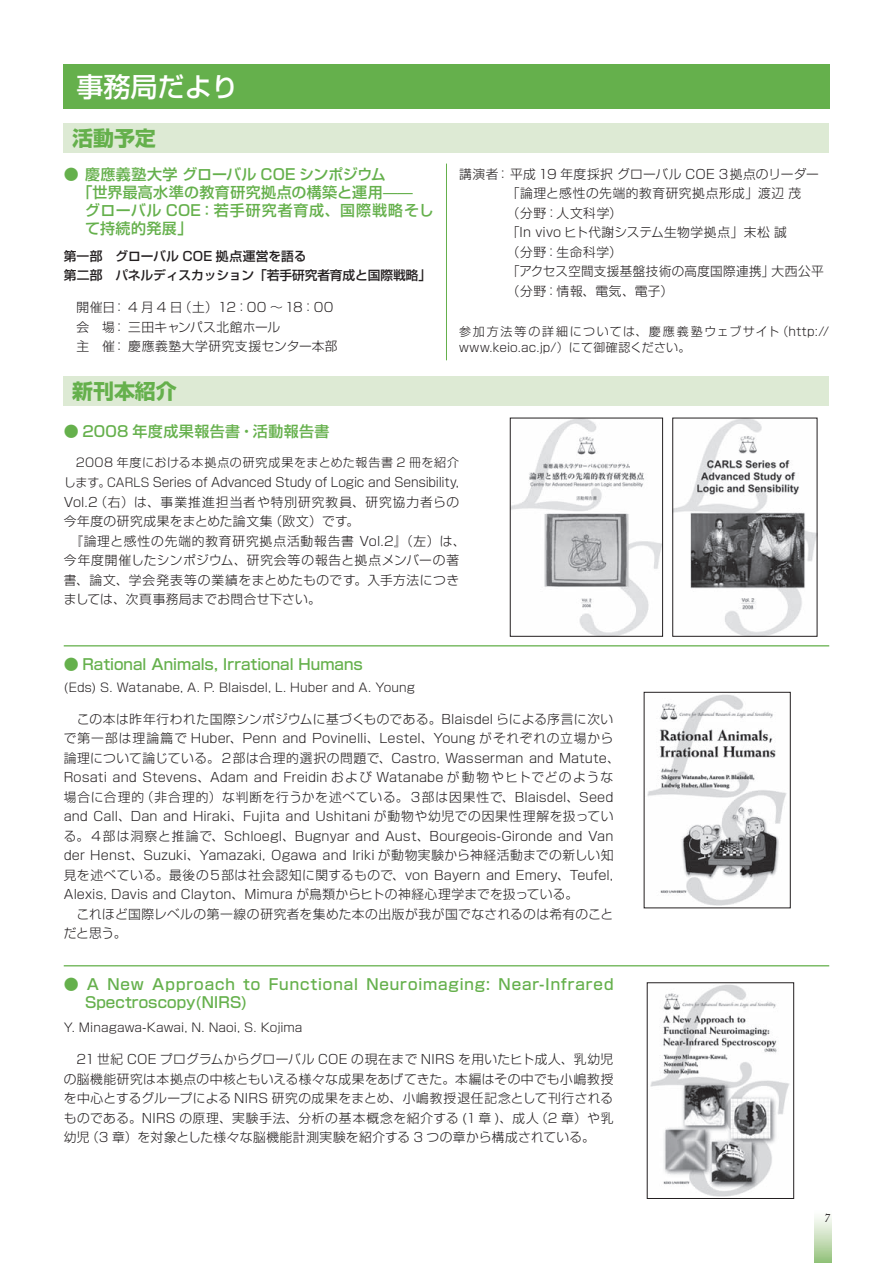
<style>
.page{position:relative;width:893px;height:1263px;background:#fff}
.page>*{position:absolute;margin:0;border:0;box-sizing:border-box;transform-origin:0 0}
.t1{font:27px "Shin Go Pro Medium 90 pv RKSJ H";color:#fff}
.t2{font:20.55px "Shin Go Pro Bold 90 pv RKSJ H";letter-spacing:-.005em;color:#65b04c}
.t3{font:15px/18px "Shin Go Pro Medium 90 pv RKSJ H";letter-spacing:.06em;color:#65b04c}
.t4{font:15px "Shin Go Pro Medium 90 pv RKSJ H";color:#65b04c}
.t5{font:15px "Shin Go Pro Medium 90 pv RKSJ H";letter-spacing:.025em;color:#65b04c}
.t6{font:15px "Shin Go Pro Medium 90 pv RKSJ H";letter-spacing:.055em;color:#65b04c}
.t7{font:12.75px/19.5px "Shin Go Pro Light 90 pv RKSJ H";letter-spacing:.02em;color:#231f20}
.t8{font:12.75px "Shin Go Pro Light 90 pv RKSJ H";letter-spacing:.05em;color:#231f20}
.t9{font:12.75px "Shin Go Pro Light 90 pv RKSJ H";letter-spacing:-.01em;color:#231f20;scale:.95 1}
.t10{font:12.75px/19.5px "Shin Go Pro Medium 90 pv RKSJ H";letter-spacing:-.01em;color:#231f20}
.t11{font:12.75px "Shin Go Pro Light 90 pv RKSJ H";letter-spacing:.075em;color:#231f20}
.t12{font:12.75px "Shin Go Pro Light 90 pv RKSJ H";letter-spacing:.06em;color:#231f20}
.t13{font:italic 12.75px "Granjon";color:#231f20}
.t14{font:12px/16.5px "Shin Go Pro Light 90 pv RKSJ H";letter-spacing:.05em;color:#231f20}
.t15{font:12px "Shin Go Pro Light 90 pv RKSJ H";letter-spacing:.015em;color:#231f20}
.s1{font-size:12px}
</style>
<div class="page">
<div style="left:814px;top:1209px;width:17px;height:54px;background:linear-gradient(to bottom,#fff,#97c37f)"></div>
<div style="left:64px;top:64px;width:766px;height:45px;background:#65b04c"></div>
<div style="left:64px;top:123px;width:765px;height:30px;background:#ddead4"></div>
<img style="left:512px;top:420px;width:149px;height:215px">
<div style="left:510px;top:418px;width:153px;height:219px;border:1px solid #231f20"></div>
<div style="left:64px;top:377px;width:765px;height:29px;background:#ddead4"></div>
<img style="left:674px;top:420px;width:141px;height:215px">
<div style="left:672px;top:418px;width:145px;height:219px;border:1px solid #231f20"></div>
<img style="left:647px;top:694px;width:140px;height:212px">
<img style="left:650px;top:984px;width:140px;height:213px">
<div style="left:647px;top:982px;width:147px;height:217px;border:1px solid #231f20"></div>
<hr style="left:64px;top:645px;width:765px;height:1px;background:#65b04c">
<hr style="left:64px;top:965px;width:765px;height:1px;background:#65b04c">
<hr style="left:446px;top:164px;width:1px;height:196px;background:#65b04c">
<h1 class="t1" style="left:76px;top:76px;width:164px">事務局だより</h1>
<h2 class="t2" style="left:72px;top:131px;width:85px">活動予定</h2>
<p class="t4" style="left:64px;top:169px;width:324px">● 慶應義塾大学 グローバル COE シンポジウム</p>
<p class="t5" style="left:77px;top:187px;width:337px">「世界最高水準の教育研究拠点の構築と運用̶̶</p>
<p class="t6" style="left:85px;top:205px;width:350px">グローバル COE：若手研究者育成、国際戦略そし</p>
<p class="t5" style="left:85px;top:223px;width:109px">て持続的発展」</p>
<p class="t10" style="left:64px;top:248px;width:369px">第一部　グローバル COE 拠点運営を語る<br>第二部　パネルディスカッション「若手研究者育成と国際戦略」</p>
<p class="t7" style="left:64px;top:300px;width:275px">　開催日： 4 月 4 日（土）12：00 ～18：00　会　場： 三田キャンパス北館ホール<br>　主　催： 慶應義塾大学研究支援センター本部</p>
<h2 class="t2" style="left:72px;top:383px;width:106px">新刊本紹介</h2>
<p class="t7" style="left:507px;top:166px;width:318px;text-indent:-48px">講演者： 平成 19 年度採択 グローバル COE ３拠点のリーダー「論理と感性の先端的教育研究拠点形成」渡辺 茂<br>（分野：人文科学）<br>「In vivo ヒト代謝システム生物学拠点」末松 誠<br>（分野：生命科学）<br>「アクセス空間支援基盤技術の高度国際連携」大西公平（分野：情報、電気、電子）</p>
<p class="t14" style="left:459px;top:325px;width:371px">参加方法等の詳細については、慶應義塾ウェブサイト（http:// www.keio.ac.jp/）にて御確認ください。</p>
<p class="t5" style="left:64px;top:426px;width:267px">● 2008 年度成果報告書・活動報告書</p>
<p class="t14" style="left:64px;top:456px;width:397px">　2008 年度における本拠点の研究成果をまとめた報告書 2 冊を紹介</p>
<p class="t9" style="left:64px;top:477px;width:418px"><span class="s1">します。CARLS</span> Series of Advanced Study of Logic and Sensibility,</p>
<p class="t11" style="left:64px;top:497px;width:397px">Vol.2（右）は、事業推進担当者や特別研究教員、研究協力者らの</p>
<p class="t7" style="left:64px;top:513px;width:297px">今年度の研究成果をまとめた論文集（欧文）です。</p>
<p class="t12" style="left:70px;top:536px;width:397px">『論理と感性の先端的教育研究拠点活動報告書 Vol.2』（左）は、</p>
<p class="t8" style="left:64px;top:555px;width:397px">今年度開催したシンポジウム、研究会等の報告と拠点メンバーの著</p>
<p class="t8" style="left:64px;top:575px;width:397px">書、論文、学会発表等の業績をまとめたものです。入手方法につき</p>
<p class="t7" style="left:64px;top:591px;width:259px">ましては、次頁事務局までお問合せ下さい。</p>
<p class="t4" style="left:64px;top:659px;width:301px">● Rational Animals, Irrational Humans</p>
<p class="t15" style="left:64px;top:683px;width:353px">(Eds) S. Watanabe, A. P. Blaisdel, L. Huber and A. Young</p>
<p class="t7" style="left:64px;top:711px;width:557px">　この本は昨年行われた国際シンポジウムに基づくものである。Blaisdel らによる序言に次いで第一部は理論篇で Huber、Penn and Povinelli、Lestel、Young がそれぞれの立場から論理について論じている。２部は合理的選択の問題で、Castro, Wasserman and Matute、Rosati and Stevens、Adam and Freidin および Watanabe が動物やヒトでどのような場合に合理的（非合理的）な判断を行うかを述べている。３部は因果性で、Blaisdel、Seed and Call、Dan and Hiraki、Fujita and Ushitani が動物や幼児での因果性理解を扱っている。４部は洞察と推論で、Schloegl、Bugnyar and Aust、Bourgeois-Gironde and Van der Henst、Suzuki、Yamazaki, Ogawa and Iriki が動物実験から神経活動までの新しい知見を述べている。最後の５部は社会認知に関するもので、von Bayern and Emery、Teufel, Alexis, Davis and Clayton、Mimura が鳥類からヒトの神経心理学までを扱っている。<br>　これほど国際レベルの第一線の研究者を集めた本の出版が我が国でなされるのは希有のことだと思う。</p>
<p class="t3" style="left:85px;top:978px;width:530px;text-indent:-21px">● A New Approach to Functional Neuroimaging: Near-Infrared<br>Spectroscopy(NIRS)</p>
<p class="t15" style="left:64px;top:1023px;width:240px">Y. Minagawa-Kawai, N. Naoi, S. Kojima</p>
<p class="t7" style="left:64px;top:1051px;width:551px;text-align:justify">　21 世紀 COE プログラムからグローバル COE の現在まで NIRS を用いたヒト成人、乳幼児の脳機能研究は本拠点の中核ともいえる様々な成果をあげてきた。本編はその中でも小嶋教授を中心とするグループによる NIRS 研究の成果をまとめ、小嶋教授退任記念として刊行されるものである。NIRS の原理、実験手法、分析の基本概念を紹介する (1 章 )、成人（2 章）や乳幼児（3 章）を対象とした様々な脳機能計測実験を紹介する 3 つの章から構成されている。</p>
<p class="t13" style="left:824px;top:1214px;width:7px">7</p>
</div>
